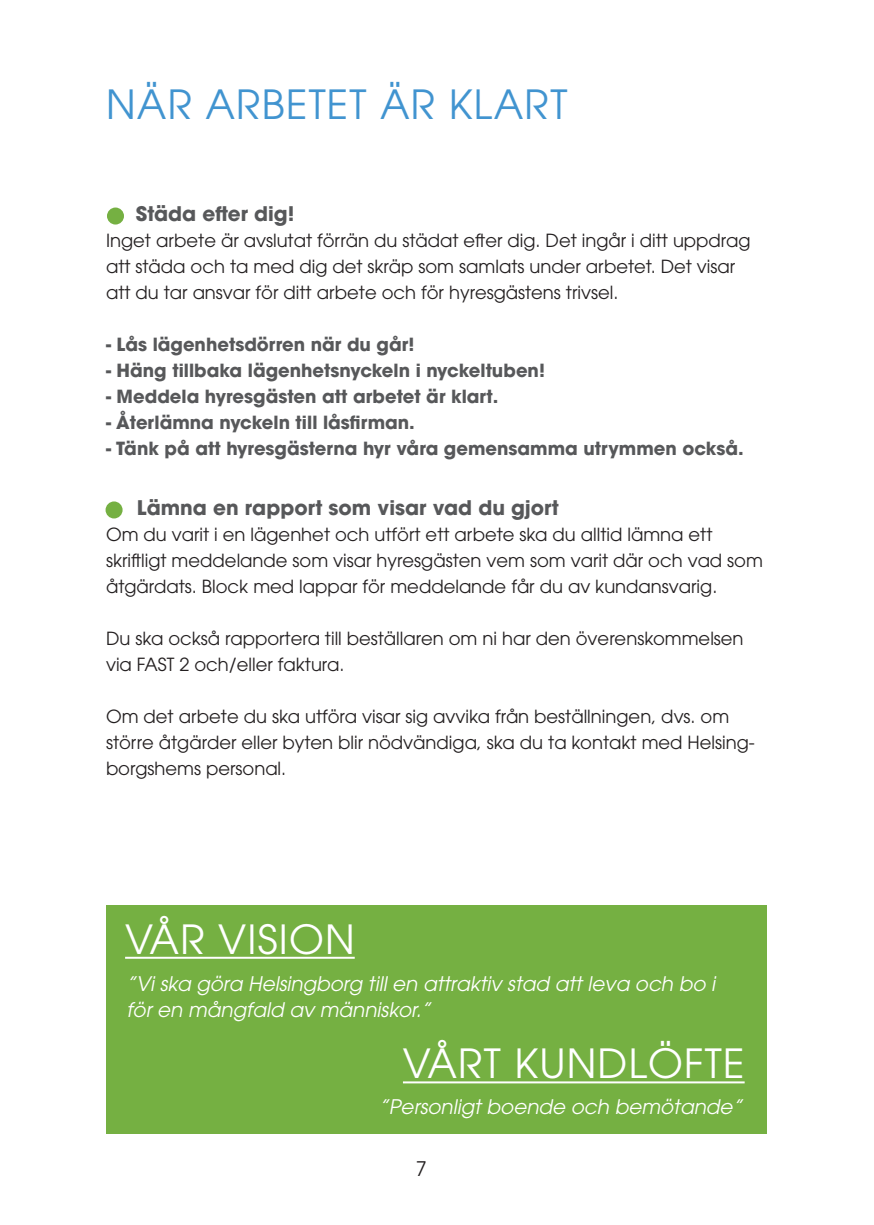
<style>
.page{position:relative;width:874px;height:1225px;background:#fff}
.page>*{position:absolute;margin:0;border:0;box-sizing:border-box;transform-origin:0 0}
.t1{font:40px "ITC Avant Garde Pro";letter-spacing:.03em;color:#fff}
.t2{font:40px "ITC Avant Garde Pro";letter-spacing:.03em;color:#4194d0}
.t3{font:italic 20px/26px "ITC Avant Garde Pro";color:#fff}
.t4{font:700 20px "ITC Avant Garde Pro";color:#57585a}
.t5{font:20px "ITC Avant Garde Pro";color:#231f20}
.t6{font:18px/26px "ITC Avant Garde Pro";color:#231f20}
.t7{font:700 18px "ITC Avant Garde Pro";color:#57585a}
</style>
<div class="page">
<div style="left:106px;top:905px;width:660px;height:229px;background:#75b042"></div>
<hr style="left:403px;top:1081px;width:341px;height:2px;background:#fff">
<hr style="left:125px;top:956px;width:229px;height:2px;background:#fff">
<div style="left:107px;top:207px;width:17px;height:17px;background:#75b042;border-radius:50%"></div>
<div style="left:105px;top:501px;width:17px;height:17px;background:#75b042;border-radius:50%"></div>
<p class="t2" style="left:106px;top:80px;width:462px">NÄR ARBETET ÄR KLART</p>
<p class="t4" style="left:136px;top:200px;width:160px">Städa efter dig!</p>
<p class="t6" style="left:106px;top:227px;width:645px">Inget arbete är avslutat förrän du städat efter dig. Det ingår i ditt uppdrag att städa och ta med dig det skräp som samlats under arbetet. Det visar att du tar ansvar för ditt arbete och för hyresgästens trivsel.</p>
<p class="t7" style="left:106px;top:332px;width:309px">- Lås lägenhetsdörren när du går!</p>
<p class="t7" style="left:106px;top:358px;width:440px">- Häng tillbaka lägenhetsnyckeln i nyckeltuben!</p>
<p class="t7" style="left:106px;top:384px;width:394px">- Meddela hyresgästen att arbetet är klart.</p>
<p class="t7" style="left:106px;top:410px;width:310px">- Återlämna nyckeln till låsfirman.</p>
<p class="t7" style="left:106px;top:436px;width:639px">- Tänk på att hyresgästerna hyr våra gemensamma utrymmen också.</p>
<p class="t4" style="left:137px;top:494px;width:423px">Lämna en rapport som visar vad du gjort</p>
<p class="t6" style="left:106px;top:521px;width:658px">Om du varit i en lägenhet och utfört ett arbete ska du alltid lämna ett skriftligt meddelande som visar hyresgästen vem som varit där och vad som åtgärdats. Block med lappar för meddelande får du av kundansvarig.</p>
<p class="t6" style="left:106px;top:625px;width:638px">Du ska också rapportera till beställaren om ni har den överenskommelsen via FAST 2 och/eller faktura.</p>
<p class="t6" style="left:106px;top:703px;width:650px">Om det arbete du ska utföra visar sig avvika från beställningen, dvs. om större åtgärder eller byten blir nödvändiga, ska du ta kontakt med Helsing&shy;borgshems personal.</p>
<p class="t1" style="left:125px;top:914px;width:231px">VÅR VISION</p>
<p class="t3" style="left:126px;top:971px;width:594px">”Vi ska göra Helsingborg till en attraktiv stad att leva och bo i för en mångfald av människor.”</p>
<p class="t1" style="left:403px;top:1039px;width:343px">VÅRT KUNDLÖFTE</p>
<p class="t3" style="left:379px;top:1093px;width:369px">”Personligt boende och bemötande”</p>
<p class="t5" style="left:415px;top:1156px;width:13px">7</p>
</div>
